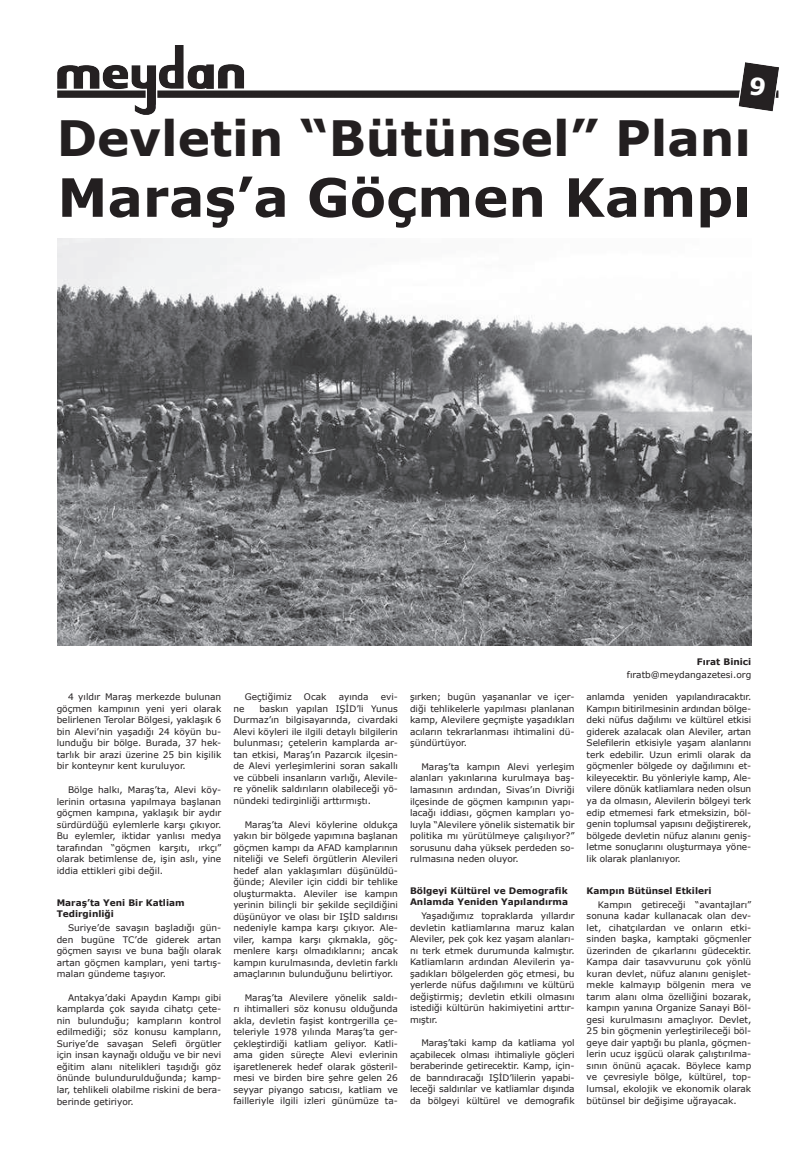
<style>
.page{position:relative;width:808px;height:1163px;background:#fff}
.page>*{position:absolute;margin:0;border:0;box-sizing:border-box;transform-origin:0 0}
.t1{font:700 52.9px "Verdana";color:#231f20}
.t2{font:700 48.7px "Verdana";color:#231f20}
.t3{font:9px/11.5px "Verdana";color:#231f20;text-align:justify}
.t4{font:700 9px/11.5px "Verdana";color:#231f20}
</style>
<div class="page">
<img style="left:57px;top:45px;width:722px;height:70px">
<img style="left:57px;top:238px;width:694px;height:407px">
<svg style="left:749px;top:77px;width:17px;height:19px"></svg>
<h2 class="t2" style="left:57px;top:104px;width:696px">Devletin “Bütünsel” Planı</h2>
<h1 class="t1" style="left:57px;top:160px;width:695px">Maraş’a Göçmen Kampı</h1>
<p class="t3" style="left:57px;top:691px;width:166px;text-indent:11px">4 yıldır Maraş merkezde bulunan göçmen kampının yeni yeri olarak belirlenen Terolar Bölgesi, yaklaşık 6 bin Alevi’nin yaşadığı 24 köyün bu&shy;lunduğu bir bölge. Burada, 37 hek&shy;tarlık bir arazi üzerine 25 bin kişilik bir konteynır kent kuruluyor.</p>
<p class="t3" style="left:57px;top:783px;width:166px;text-indent:11px">Bölge halkı, Maraş’ta, Alevi köy&shy;lerinin ortasına yapılmaya başlanan göçmen kampına, yaklaşık bir aydır sürdürdüğü eylemlerle karşı çıkıyor.<br>Bu eylemler, iktidar yanlısı medya tarafından “göçmen karşıtı, ırkçı” olarak betimlense de, işin aslı, yine iddia ettikleri gibi değil.</p>
<p class="t4" style="left:57px;top:896px;width:129px">Maraş’ta Yeni Bir Katliam<br>Tedirginliği</p>
<p class="t3" style="left:57px;top:922px;width:166px;text-indent:11px">Suriye’de savaşın başladığı gün&shy;den bugüne TC’de giderek artan göçmen sayısı ve buna bağlı olarak artan göçmen kampları, yeni tartış&shy;maları gündeme taşıyor.</p>
<p class="t3" style="left:57px;top:991px;width:166px;text-indent:11px">Antakya’daki Apaydın Kampı gibi kamplarda çok sayıda cihatçı çete&shy;nin bulunduğu; kampların kontrol edilmediği; söz konusu kampların, Suriye’de savaşan Selefi örgütler için insan kaynağı olduğu ve bir nevi eğitim alanı nitelikleri taşıdığı göz önünde bulundurulduğunda; kamp&shy;lar, tehlikeli olabilme riskini de bera&shy;berinde getiriyor.</p>
<p class="t3" style="left:245px;top:691px;width:49px">Geçtiğimiz</p>
<p class="t3" style="left:304px;top:691px;width:24px">Ocak</p>
<p class="t3" style="left:339px;top:691px;width:31px">ayında</p>
<p class="t3" style="left:381px;top:691px;width:19px">evi-</p>
<p class="t3" style="left:233px;top:702px;width:166px;text-indent:26px">baskın yapılan IŞİD’li Yunus Durmaz’ın bilgisayarında, civardaki Alevi köyleri ile ilgili detaylı bilgilerin bulunması; çetelerin kamplarda ar&shy;tan etkisi, Maraş’ın Pazarcık ilçesin&shy;de Alevi yerleşimlerini soran sakallı ve cübbeli insanların varlığı, Alevile&shy;re yönelik saldırıların olabileceği yö&shy;nündeki tedirginliği arttırmıştı.</p>
<p class="t3" style="left:233px;top:818px;width:166px;text-indent:11px">Maraş’ta Alevi köylerine oldukça yakın bir bölgede yapımına başlanan göçmen kampı da AFAD kamplarının niteliği ve Selefi örgütlerin Alevileri hedef alan yaklaşımları düşünüldü&shy;ğünde; Aleviler için ciddi bir tehlike oluşturmakta. Aleviler ise kampın yerinin bilinçli bir şekilde seçildiğini düşünüyor ve olası bir IŞİD saldırısı nedeniyle kampa karşı çıkıyor. Ale&shy;viler, kampa karşı çıkmakla, göç&shy;menlere karşı olmadıklarını; ancak kampın kurulmasında, devletin farklı amaçlarının bulunduğunu belirtiyor.</p>
<p class="t3" style="left:233px;top:991px;width:166px;text-indent:11px">Maraş’ta Alevilere yönelik saldı&shy;rı ihtimalleri söz konusu olduğunda akla, devletin faşist kontrgerilla çe&shy;teleriyle 1978 yılında Maraş’ta ger&shy;çekleştirdiği katliam geliyor. Katli&shy;ama giden süreçte Alevi evlerinin işaretlenerek hedef olarak gösteril&shy;mesi ve birden bire şehre gelen 26 seyyar piyango satıcısı, katliam ve failleriyle ilgili izleri günümüze ta-</p>
<p class="t3" style="left:233px;top:702px;width:13px">ne</p>
<p class="t3" style="left:410px;top:691px;width:166px">şırken; bugün yaşananlar ve içer&shy;diği tehlikelerle yapılması planlanan kamp, Alevilere geçmişte yaşadıkları acıların tekrarlanması ihtimalini dü&shy;şündürtüyor.</p>
<p class="t3" style="left:410px;top:760px;width:166px;text-indent:11px">Maraş’ta kampın Alevi yerleşim alanları yakınlarına kurulmaya baş&shy;lamasının ardından, Sivas’ın Divriği ilçesinde de göçmen kampının yapı&shy;lacağı iddiası, göçmen kampları yo&shy;luyla “Alevilere yönelik sistematik bir politika mı yürütülmeye çalışılıyor?” sorusunu daha yüksek perdeden so&shy;rulmasına neden oluyor.</p>
<p class="t4" style="left:410px;top:885px;width:160px;line-height:10.8px">Bölgeyi Kültürel ve Demografik<br>Anlamda Yeniden Yapılandırma</p>
<p class="t3" style="left:410px;top:909px;width:166px;text-indent:11px">Yaşadığımız topraklarda yıllardır devletin katliamlarına maruz kalan Aleviler, pek çok kez yaşam alanları&shy;nı terk etmek durumunda kalmıştır.<br>Katliamların ardından Alevilerin ya&shy;şadıkları bölgelerden göç etmesi, bu yerlerde nüfus dağılımını ve kültürü değiştirmiş; devletin etkili olmasını istediği kültürün hakimiyetini arttır&shy;mıştır.</p>
<p class="t3" style="left:410px;top:1036px;width:166px;text-indent:11px">Maraş’taki kamp da katliama yol açabilecek olması ihtimaliyle göçleri beraberinde getirecektir. Kamp, için&shy;de barındıracağı IŞİD’lilerin yapabi&shy;leceği saldırılar ve katliamlar dışında da bölgeyi kültürel ve demografik</p>
<p class="t4" style="left:697px;top:655px;width:56px">Fırat Binici</p>
<p class="t3" style="left:627px;top:668px;width:126px">fıratb@meydangazetesi.org</p>
<p class="t3" style="left:587px;top:691px;width:166px">anlamda yeniden yapılandıracaktır.<br>Kampın bitirilmesinin ardından bölge&shy;deki nüfus dağılımı ve kültürel etkisi giderek azalacak olan Aleviler, artan Selefilerin etkisiyle yaşam alanlarını terk edebilir. Uzun erimli olarak da göçmenler bölgede oy dağılımını et&shy;kileyecektir. Bu yönleriyle kamp, Ale&shy;vilere dönük katliamlara neden olsun ya da olmasın, Alevilerin bölgeyi terk edip etmemesi fark etmeksizin, böl&shy;genin toplumsal yapısını değiştirerek, bölgede devletin nüfuz alanını geniş&shy;letme sonuçlarını oluşturmaya yöne&shy;lik olarak planlanıyor.</p>
<p class="t4" style="left:587px;top:884px;width:126px">Kampın Bütünsel Etkileri</p>
<p class="t3" style="left:587px;top:898px;width:166px;text-indent:11px">Kampın getireceği “avantajları” sonuna kadar kullanacak olan dev&shy;let, cihatçılardan ve onların etki&shy;sinden başka, kamptaki göçmenler üzerinden de çıkarlarını güdecektir.<br>Kampa dair tasavvurunu çok yönlü kuran devlet, nüfuz alanını genişlet&shy;mekle kalmayıp bölgenin mera ve tarım alanı olma özelliğini bozarak, kampın yanına Organize Sanayi Böl&shy;gesi kurulmasını amaçlıyor. Devlet, 25 bin göçmenin yerleştirileceği böl&shy;geye dair yaptığı bu planla, göçmen&shy;lerin ucuz işgücü olarak çalıştırılma&shy;sının önünü açacak. Böylece kamp ve çevresiyle bölge, kültürel, top&shy;lumsal, ekolojik ve ekonomik olarak bütünsel bir değişime uğrayacak.</p>
</div>
